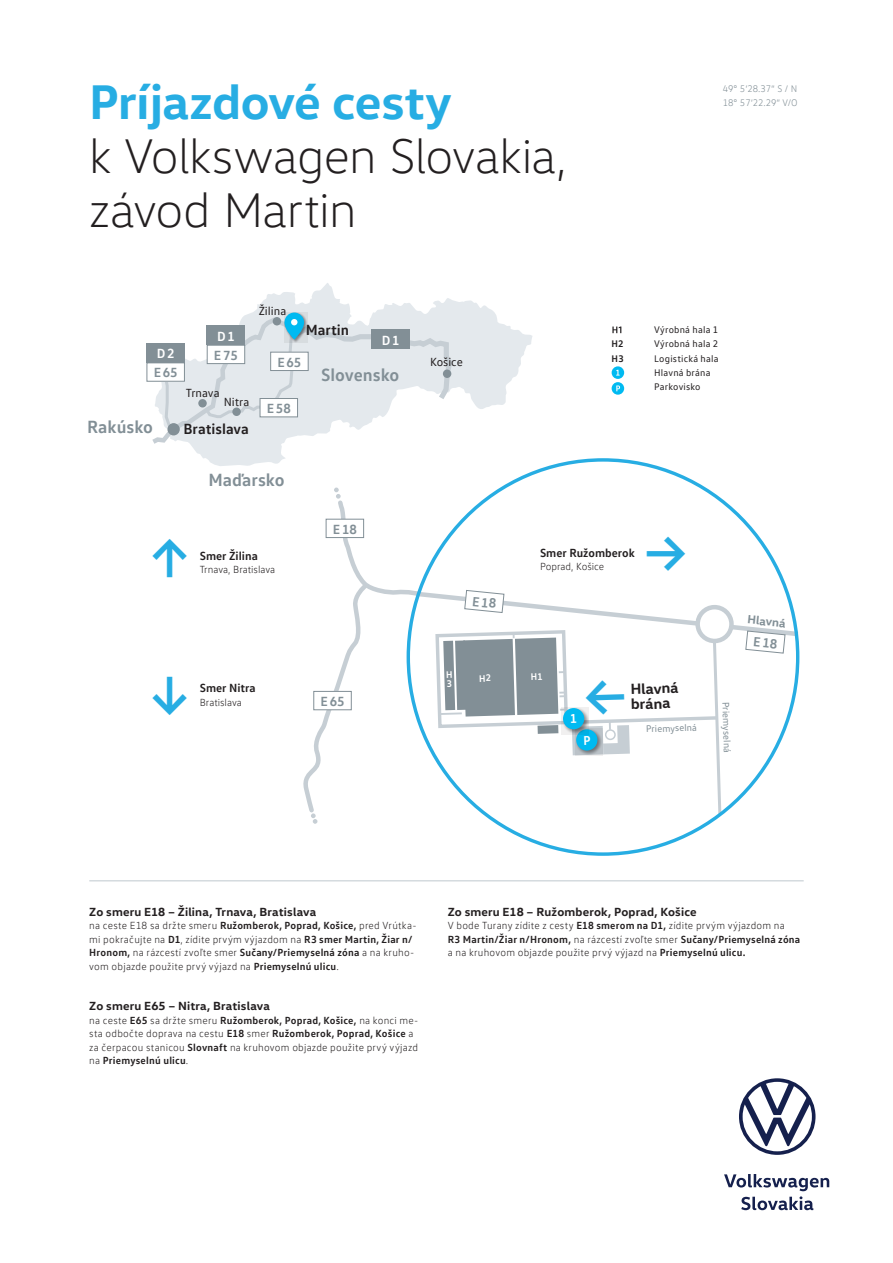
<style>
.page{position:relative;width:893px;height:1263px;background:#fff}
.page>*{position:absolute;margin:0;border:0;box-sizing:border-box;transform-origin:0 0}
.t1{font:300 49.5px/54px "VW Head";letter-spacing:-.01em;color:#231f20}
.t2{font:700 49.5px "VW Head";letter-spacing:-.005em;color:#27ade3}
.t3{font:700 45px "VW Head";color:#27ade3}
.t4{font:700 18px "VW Text";color:#828f96}
.t5{font:700 15px "VW Text";color:#231f20}
.t6{font:700 15px/15px "VW Head";color:#231f20}
.t7{font:700 13.5px "VW Text";letter-spacing:.06em;color:#828f96}
.t8{font:700 13.5px "VW Text";color:#fff}
.t9{font:700 12px "VW Head";letter-spacing:.015em;color:#231f20}
.t10{font:700 12px "VW Text";color:#231f20}
.t11{font:12px "VW Text";color:#231f20}
.t12{font:700 12px "VW Head";color:#828f96}
.t13{font:300 10.5px/13.5px "VW Text";letter-spacing:.02em;color:#231f20}
.t14{font:300 10.5px "VW Text";color:#231f20}
.t15{font:9.75px/14.2px "VW Text";letter-spacing:.02em;color:#231f20}
.t16{font:300 9.75px/14.2px "VW Text";color:#828f96}
.t17{font:9.75px "VW Text";color:#828f96}
.t18{font:700 9.75px "VW Text";color:#231f20}
.s1{font-weight:700}
</style>
<div class="page">
<hr style="left:89px;top:880px;width:715px;height:1px;background:#c6ced4">
<svg style="left:193px;top:300px;width:340px;height:166px"></svg>
<svg style="left:612px;top:327px;width:9px;height:6px"></svg>
<div style="left:612px;top:366px;width:12px;height:13px;background:#00baf1;border-radius:50%"></div>
<svg style="left:616px;top:370px;width:4px;height:6px"></svg>
<div style="left:612px;top:382px;width:12px;height:13px;background:#00baf1;border-radius:50%"></div>
<svg style="left:616px;top:385px;width:4px;height:6px"></svg>
<svg style="left:147px;top:283px;width:308px;height:165px"></svg>
<svg style="left:724px;top:1174px;width:105px;height:36px"></svg>
<svg style="left:739px;top:1078px;width:76px;height:77px"></svg>
<svg style="left:303px;top:487px;width:497px;height:337px"></svg>
<h1 class="t2" style="left:89px;top:69px;width:364px">Príjazdové cesty</h1>
<h1 class="t1" style="left:89px;top:128px;width:479px">k Volkswagen Slovakia, závod Martin</h1>
<p class="t8" style="left:217px;top:327px;width:19px">D1</p>
<p class="t11" style="left:259px;top:304px;width:29px">Žilina</p>
<h3 class="t5" style="left:306px;top:320px;width:45px">Martin</h3>
<p class="t8" style="left:382px;top:331px;width:19px">D1</p>
<p class="t8" style="left:157px;top:345px;width:19px">D2</p>
<p class="t7" style="left:214px;top:346px;width:25px">E75</p>
<p class="t7" style="left:277px;top:353px;width:25px">E65</p>
<p class="t7" style="left:154px;top:364px;width:25px">E65</p>
<h3 class="t4" style="left:321px;top:363px;width:80px">Slovensko</h3>
<h3 class="t4" style="left:87px;top:415px;width:67px">Rakúsko</h3>
<p class="t11" style="left:186px;top:385px;width:35px">Trnava</p>
<p class="t11" style="left:224px;top:394px;width:27px">Nitra</p>
<h3 class="t5" style="left:183px;top:419px;width:67px">Bratislava</h3>
<p class="t7" style="left:267px;top:399px;width:25px">E58</p>
<h3 class="t4" style="left:209px;top:468px;width:78px">Maďarsko</h3>
<p class="t7" style="left:333px;top:520px;width:25px">E18</p>
<p class="t11" style="left:430px;top:354px;width:34px">Košice</p>
<p class="t16" style="left:723px;top:81px;width:76px">49° 5‘28.37“ S / N<br>18° 57‘22.29“ V/O</p>
<p class="t15" style="left:654px;top:322px;width:66px">Výrobná hala 1</p>
<p class="t18" style="left:612px;top:338px;width:14px">H2</p>
<p class="t15" style="left:654px;top:337px;width:66px">Výrobná hala 2</p>
<p class="t18" style="left:612px;top:352px;width:14px">H3</p>
<p class="t15" style="left:654px;top:351px;width:66px">Logistická hala<br>Hlavná brána<br>Parkovisko</p>
<p class="t10" style="left:200px;top:548px;width:60px">Smer Žilina</p>
<p class="t14" style="left:200px;top:563px;width:77px">Trnava, Bratislava</p>
<h2 class="t3" style="left:199px;top:675px;width:42px;rotate:90deg">→</h2>
<p class="t10" style="left:200px;top:680px;width:57px">Smer Nitra</p>
<p class="t14" style="left:200px;top:696px;width:44px">Bratislava</p>
<p class="t7" style="left:321px;top:692px;width:25px">E65</p>
<p class="t10" style="left:540px;top:545px;width:96px">Smer Ružomberok</p>
<p class="t14" style="left:540px;top:561px;width:66px">Poprad, Košice</p>
<h2 class="t3" style="left:645px;top:524px;width:42px">→</h2>
<h3 class="t6" style="left:630px;top:681px;width:50px;rotate:-2deg">Hlavná brána</h3>
<p class="t17" style="left:646px;top:723px;width:52px;rotate:-2deg">Priemyselná</p>
<p class="t12" style="left:748px;top:611px;width:40px;rotate:6deg">Hlavná</p>
<p class="t17" style="left:732px;top:701px;width:52px;rotate:88deg">Priemyselná</p>
<p class="t9" style="left:89px;top:904px;width:229px">Zo smeru E18 – Žilina, Trnava, Bratislava</p>
<p class="t13" style="left:89px;top:919px;width:329px">na ceste E18 sa držte smeru <span class="s1">Ružomberok, Poprad, Košice,</span> pred Vrútka&shy;mi pokračujte na <span class="s1">D1</span>, zídite prvým výjazdom na <span class="s1">R3 smer Martin, Žiar n/ Hronom,</span> na rázcestí zvoľte smer <span class="s1">Sučany/Priemyselná zóna</span> a na kruho&shy;vom objazde použite prvý výjazd na <span class="s1">Priemyselnú ulicu</span>.</p>
<p class="t9" style="left:89px;top:998px;width:182px">Zo smeru E65 – Nitra, Bratislava</p>
<p class="t13" style="left:89px;top:1013px;width:331px">na ceste <span class="s1">E65</span> sa držte smeru <span class="s1">Ružomberok, Poprad, Košice,</span> na konci me&shy;sta odbočte doprava na cestu <span class="s1">E18</span> smer <span class="s1">Ružomberok, Poprad, Košice</span> a za čerpacou stanicou <span class="s1">Slovnaft</span> na kruhovom objazde použite prvý výjazd na <span class="s1">Priemyselnú ulicu</span>.</p>
<p class="t9" style="left:448px;top:904px;width:250px">Zo smeru E18 – Ružomberok, Poprad, Košice</p>
<p class="t13" style="left:448px;top:919px;width:354px">V bode Turany zídite z cesty <span class="s1">E18 smerom na D1,</span> zídite prvým výjazdom na<br><span class="s1">R3 Martin/Žiar n/Hronom,</span> na rázcestí zvoľte smer <span class="s1">Sučany/Priemyselná zóna </span>a na kruhovom objazde použite prvý výjazd na <span class="s1">Priemyselnú ulicu.</span></p>
</div>
